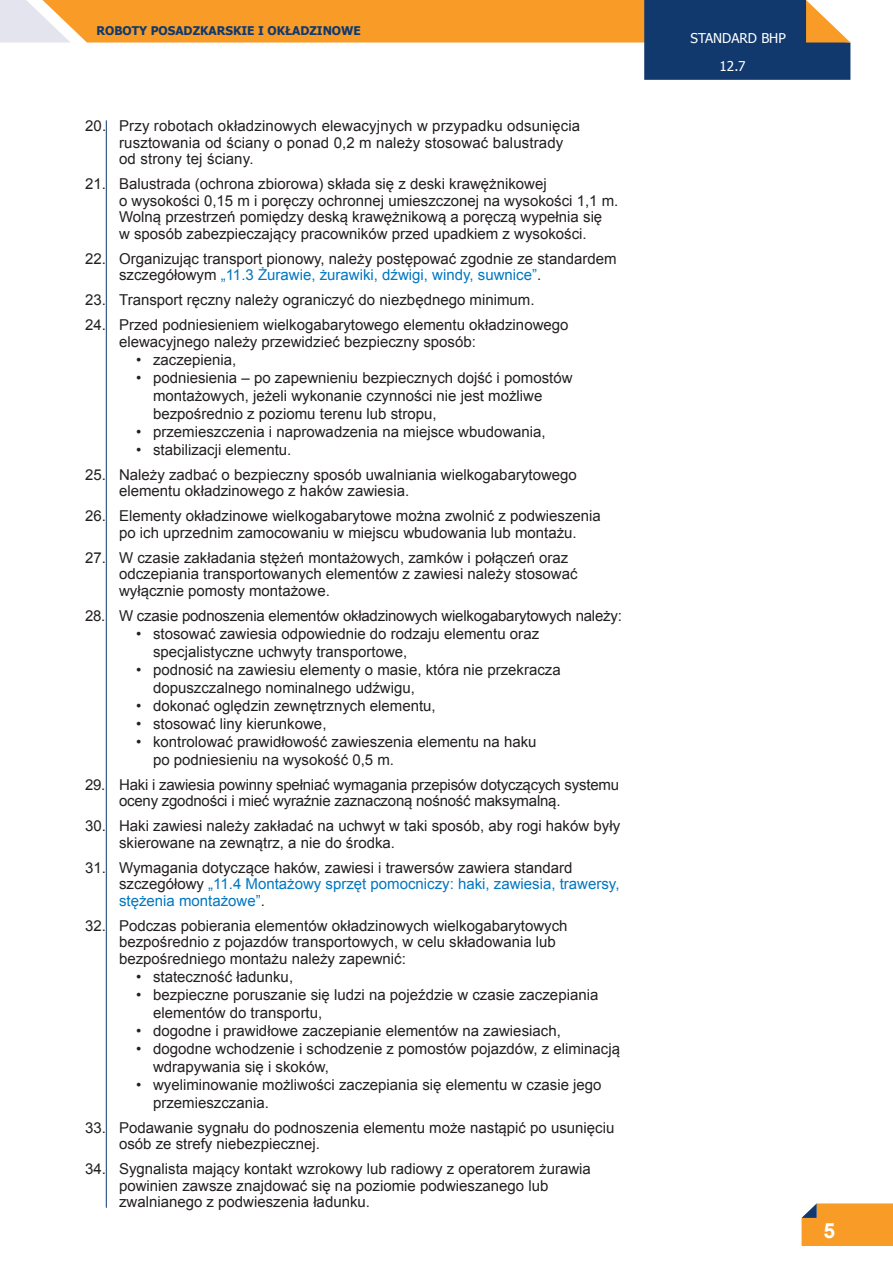
<style>
.page{position:relative;width:893px;height:1263px;background:#fff}
.page>*{position:absolute;margin:0;border:0;box-sizing:border-box;transform-origin:0 0}
.tekst{font:700 21px "Arial";color:#fff}
.Tekst_numerowany{font:15px/16.5px "Arial";color:#231f20}
.Tekst_kropki{font:15px/18px "Arial";color:#231f20}
.Tekst_numerowany-2{font:15px/16.5px "Arial";color:#0077c0}
.t1{font:13.5px "Tahoma";color:#fff}
.t2{font:700 12px "Tahoma";color:#11396e}
.s1{color:#0077c0}
.s2{color:#231f20}
</style>
<div class="page">
<svg style="left:801px;top:1203px;width:92px;height:43px;background:#f19d32"></svg>
<svg style="left:0;top:0;width:850px;height:80px"></svg>
<hr style="left:106px;top:120px;width:1px;height:1088px;background:#11396e">
<p class="t2" style="left:96px;top:23px;width:266px">ROBOTY POSADZKARSKIE I OKŁADZINOWE</p>
<p class="Tekst_numerowany" style="left:119px;top:118px;width:463px;text-indent:-34px">20. Przy robotach okładzinowych elewacyjnych w przypadku odsunięcia rusztowania od ściany o ponad 0,2 m należy stosować balustrady od strony tej ściany.</p>
<p class="Tekst_numerowany" style="left:119px;top:176px;width:501px;text-indent:-34px">21. Balustrada (ochrona zbiorowa) składa się z deski krawężnikowej<br>o wysokości 0,15 m i poręczy ochronnej umieszczonej na wysokości 1,1 m.<br>Wolną przestrzeń pomiędzy deską krawężnikową a poręczą wypełnia się<br>w sposób zabezpieczający pracowników przed upadkiem z wysokości.</p>
<p class="Tekst_numerowany" style="left:119px;top:250px;width:499px;text-indent:-34px">22. Organizując transport pionowy, należy postępować zgodnie ze standardem szczegółowym <span class="s1">„11.3 Żurawie, żurawiki, dźwigi, windy, suwnice”</span>.</p>
<p class="Tekst_numerowany" style="left:85px;top:292px;width:451px">23. Transport ręczny należy ograniczyć do niezbędnego minimum.</p>
<p class="Tekst_numerowany" style="left:119px;top:317px;width:451px;text-indent:-34px">24. Przed podniesieniem wielkogabarytowego elementu okładzinowego elewacyjnego należy przewidzieć bezpieczny sposób:</p>
<p class="Tekst_kropki" style="left:136px;top:351px;width:102px">• zaczepienia,</p>
<p class="Tekst_kropki" style="left:153px;top:369px;width:421px;text-indent:-17px">• podniesienia – po zapewnieniu bezpiecznych dojść i pomostów montażowych, jeżeli wykonanie czynności nie jest możliwe bezpośrednio z poziomu terenu lub stropu,</p>
<p class="Tekst_kropki" style="left:136px;top:423px;width:411px">• przemieszczenia i naprowadzenia na miejsce wbudowania,</p>
<p class="Tekst_kropki" style="left:136px;top:441px;width:157px">• stabilizacji elementu.</p>
<p class="Tekst_numerowany" style="left:119px;top:466px;width:459px;text-indent:-34px">25. Należy zadbać o bezpieczny sposób uwalniania wielkogabarytowego elementu okładzinowego z haków zawiesia.</p>
<p class="Tekst_numerowany" style="left:119px;top:508px;width:483px;text-indent:-34px">26. Elementy okładzinowe wielkogabarytowe można zwolnić z podwieszenia po ich uprzednim zamocowaniu w miejscu wbudowania lub montażu.</p>
<p class="Tekst_numerowany" style="left:119px;top:549px;width:460px;text-indent:-34px">27. W czasie zakładania stężeń montażowych, zamków i połączeń oraz odczepiania transportowanych elementów z zawiesi należy stosować wyłącznie pomosty montażowe.</p>
<p class="Tekst_numerowany" style="left:85px;top:607px;width:538px">28. W czasie podnoszenia elementów okładzinowych wielkogabarytowych należy:</p>
<p class="Tekst_kropki" style="left:153px;top:625px;width:388px;text-indent:-17px">• stosować zawiesia odpowiednie do rodzaju elementu oraz specjalistyczne uchwyty transportowe,</p>
<p class="Tekst_kropki" style="left:153px;top:661px;width:409px;text-indent:-17px">• podnosić na zawiesiu elementy o masie, która nie przekracza dopuszczalnego nominalnego udźwigu,</p>
<p class="Tekst_kropki" style="left:136px;top:697px;width:301px">• dokonać oględzin zewnętrznych elementu,</p>
<p class="Tekst_kropki" style="left:136px;top:715px;width:192px">• stosować liny kierunkowe,</p>
<p class="Tekst_kropki" style="left:153px;top:733px;width:385px;text-indent:-17px">• kontrolować prawidłowość zawieszenia elementu na haku po podniesieniu na wysokość 0,5 m.</p>
<p class="Tekst_numerowany" style="left:119px;top:776px;width:502px;text-indent:-34px">29. Haki i zawiesia powinny spełniać wymagania przepisów dotyczących systemu oceny zgodności i mieć wyraźnie zaznaczoną nośność maksymalną.</p>
<p class="Tekst_numerowany" style="left:119px;top:818px;width:503px;text-indent:-34px">30. Haki zawiesi należy zakładać na uchwyt w taki sposób, aby rogi haków były skierowane na zewnątrz, a nie do środka.</p>
<p class="Tekst_numerowany-2" style="left:119px;top:859px;width:502px;text-indent:-34px"><span class="s2">31. Wymagania dotyczące haków, zawiesi i trawersów zawiera standard szczegółowy</span> „11.4 Montażowy sprzęt pomocniczy: haki, zawiesia, trawersy, stężenia montażowe”<span class="s2">.</span></p>
<p class="Tekst_numerowany" style="left:119px;top:917px;width:450px;text-indent:-34px">32. Podczas pobierania elementów okładzinowych wielkogabarytowych bezpośrednio z pojazdów transportowych, w celu składowania lub bezpośredniego montażu należy zapewnić:</p>
<p class="Tekst_kropki" style="left:136px;top:968px;width:159px">• stateczność ładunku,</p>
<p class="Tekst_kropki" style="left:153px;top:986px;width:447px;text-indent:-17px">• bezpieczne poruszanie się ludzi na pojeździe w czasie zaczepiania elementów do transportu,</p>
<p class="Tekst_kropki" style="left:136px;top:1022px;width:426px">• dogodne i prawidłowe zaczepianie elementów na zawiesiach,</p>
<p class="Tekst_kropki" style="left:153px;top:1040px;width:468px;text-indent:-17px">• dogodne wchodzenie i schodzenie z pomostów pojazdów, z eliminacją wdrapywania się i skoków,</p>
<p class="Tekst_kropki" style="left:153px;top:1076px;width:450px;text-indent:-17px">• wyeliminowanie możliwości zaczepiania się elementu w czasie jego przemieszczania.</p>
<p class="Tekst_numerowany" style="left:119px;top:1119px;width:497px;text-indent:-34px">33. Podawanie sygnału do podnoszenia elementu może nastąpić po usunięciu osób ze strefy niebezpiecznej.</p>
<p class="Tekst_numerowany" style="left:119px;top:1161px;width:473px;text-indent:-34px">34. Sygnalista mający kontakt wzrokowy lub radiowy z operatorem żurawia powinien zawsze znajdować się na poziomie podwieszanego lub zwalnianego z podwieszenia ładunku.</p>
<p class="t1" style="left:691px;top:29px;width:97px">STANDARD BHP</p>
<p class="t1" style="left:720px;top:57px;width:27px">12.7</p>
<p class="tekst" style="left:823px;top:1217px;width:13px">5</p>
</div>
